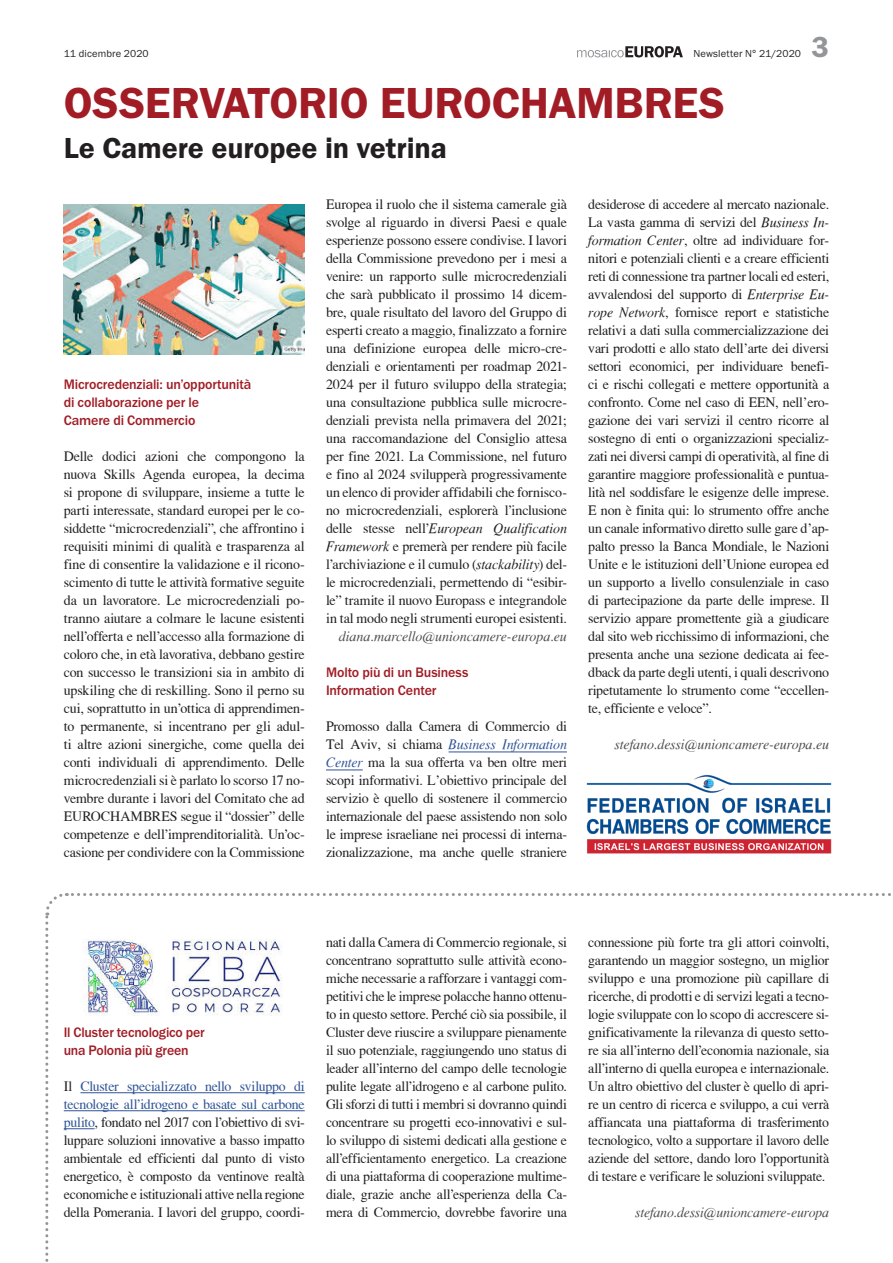
<style>
.page{position:relative;width:893px;height:1263px;background:#fff}
.page>*{position:absolute;margin:0;border:0;box-sizing:border-box;transform-origin:0 0}
.Titel_30{font:600 45px "Franklin Gothic Itc T";letter-spacing:-.005em;color:#a11c25}
.Untertitel_20{font:600 30px "Franklin Gothic Itc T";letter-spacing:-.005em;color:#231f20}
.t1{font:600 30px "Franklin Gothic Itc T";color:#939598}
.Grundschrift{font:14.25px/18px "T Acc LAD";letter-spacing:-.015em;color:#231f20;text-align:justify}
.Zwischentitel{font:500 14.25px/18px "Franklin Gothic Itc T";letter-spacing:-.01em;color:#a11c25}
.Autor{font:14.25px "T Acc LAD Italic";letter-spacing:-.01em;color:#4b4c4d}
.t2{font:10.5px "Franklin Gothic Itc T";letter-spacing:.01em;color:#231f20}
.s1{font-family:"T Acc LAD Italic"}
.s2{font-family:"T Acc LAD Italic";color:#2f5496}
.s3{color:#2f5496}
</style>
<div class="page">
<svg style="left:577px;top:46px;width:106px;height:11px"></svg>
<hr style="left:449px;top:752px;width:118px;height:1px;background:#2f5496">
<hr style="left:326px;top:770px;width:37px;height:1px;background:#2f5496">
<svg style="left:45px;top:893px;width:846px;height:369px"></svg>
<hr style="left:80px;top:1092px;width:225px;height:1px;background:#2f5496">
<hr style="left:64px;top:1110px;width:241px;height:1px;background:#2f5496">
<hr style="left:64px;top:1128px;width:31px;height:1px;background:#2f5496">
<img style="left:64px;top:205px;width:241px;height:149px">
<img style="left:64px;top:940px;width:241px;height:75px">
<img style="left:586px;top:775px;width:246px;height:79px">
<p class="t2" style="left:64px;top:48px;width:86px">11 dicembre 2020</p>
<p class="t2" style="left:693px;top:48px;width:109px">Newsletter N° 21/2020</p>
<h2 class="t1" style="left:812px;top:30px;width:19px">3</h2>
<p class="Titel_30" style="left:64px;top:77px;width:663px">OSSERVATORIO EUROCHAMBRES</p>
<p class="Untertitel_20" style="left:64px;top:131px;width:385px">Le Camere europee in vetrina</p>
<p class="Grundschrift" style="left:326px;top:195px;width:242px">Europea il ruolo che il sistema camerale già svolge al riguardo in diversi Paesi e quale esperienze possono essere condivise. I lavori della Commissione prevedono per i mesi a venire: un rapporto sulle microcredenziali che sarà pubblicato il prossimo 14 dicem&shy;bre, quale risultato del lavoro del Gruppo di esperti creato a maggio, finalizzato a fornire una definizione europea delle micro-cre&shy;denziali e orientamenti per roadmap 2021- 2024 per il futuro sviluppo della strategia; una consultazione pubblica sulle microcre&shy;denziali prevista nella primavera del 2021; una raccomandazione del Consiglio attesa per fine 2021. La Commissione, nel futuro e fino al 2024 svilupperà progressivamente un elenco di provider affidabili che fornisco&shy;no microcredenziali, esplorerà l’inclusione delle stesse nell’<span class="s1">European Qualification Framework</span> e premerà per rendere più facile l’archiviazione e il cumulo (<span class="s1">stackability</span>) del&shy;le microcredenziali, permettendo di “esibir&shy;le” tramite il nuovo Europass e integrandole in tal modo negli strumenti europei esistenti.</p>
<p class="Autor" style="left:339px;top:628px;width:230px">diana.marcello@unioncamere-europa.eu</p>
<p class="Zwischentitel" style="left:326px;top:663px;width:144px">Molto più di un Business<br>Information Center</p>
<p class="Grundschrift" style="left:326px;top:717px;width:242px">Promosso dalla Camera di Commercio di Tel Aviv, si chiama <span class="s2">Business Information Center</span> ma la sua offerta va ben oltre meri scopi informativi. L’obiettivo principale del servizio è quello di sostenere il commercio internazionale del paese assistendo non solo le imprese israeliane nei processi di interna&shy;zionalizzazione, ma anche quelle straniere</p>
<p class="Grundschrift" style="left:588px;top:195px;width:242px">desiderose di accedere al mercato nazionale.<br>La vasta gamma di servizi del <span class="s1">Business In&shy;formation Center</span>, oltre ad individuare for&shy;nitori e potenziali clienti e a creare efficienti reti di connessione tra partner locali ed esteri, avvalendosi del supporto di <span class="s1">Enterprise Eu&shy;rope Network</span>, fornisce report e statistiche relativi a dati sulla commercializzazione dei vari prodotti e allo stato dell’arte dei diversi settori economici, per individuare benefi&shy;ci e rischi collegati e mettere opportunità a confronto. Come nel caso di EEN, nell’ero&shy;gazione dei vari servizi il centro ricorre al sostegno di enti o organizzazioni specializ&shy;zati nei diversi campi di operatività, al fine di garantire maggiore professionalità e puntua&shy;lità nel soddisfare le esigenze delle imprese.<br>E non è finita qui: lo strumento offre anche un canale informativo diretto sulle gare d’ap&shy;palto presso la Banca Mondiale, le Nazioni Unite e le istituzioni dell’Unione europea ed un supporto a livello consulenziale in caso di partecipazione da parte delle imprese. Il servizio appare promettente già a giudicare dal sito web ricchissimo di informazioni, che presenta anche una sezione dedicata ai fee&shy;dback da parte degli utenti, i quali descrivono ripetutamente lo strumento come “eccellen&shy;te, efficiente e veloce”.</p>
<p class="Autor" style="left:614px;top:736px;width:216px">stefano.dessi@unioncamere-europa.eu</p>
<p class="Zwischentitel" style="left:64px;top:375px;width:189px">Microcredenziali: un’opportunità di collaborazione per le<br>Camere di Commercio</p>
<p class="Grundschrift" style="left:64px;top:447px;width:242px">Delle dodici azioni che compongono la nuova Skills Agenda europea, la decima si propone di sviluppare, insieme a tutte le parti interessate, standard europei per le co&shy;siddette “microcredenziali”, che affrontino i requisiti minimi di qualità e trasparenza al fine di consentire la validazione e il ricono&shy;scimento di tutte le attività formative seguite da un lavoratore. Le microcredenziali po&shy;tranno aiutare a colmare le lacune esistenti nell’offerta e nell’accesso alla formazione di coloro che, in età lavorativa, debbano gestire con successo le transizioni sia in ambito di upskiling che di reskilling. Sono il perno su cui, soprattutto in un’ottica di apprendimen&shy;to permanente, si incentrano per gli adul&shy;ti altre azioni sinergiche, come quella dei conti individuali di apprendimento. Delle microcredenziali si è parlato lo scorso 17 no&shy;vembre durante i lavori del Comitato che ad EUROCHAMBRES segue il “dossier” delle competenze e dell’imprenditorialità. Un’oc&shy;casione per condividere con la Commissione</p>
<p class="Zwischentitel" style="left:64px;top:1023px;width:142px">Il Cluster tecnologico per una Polonia più green</p>
<p class="Grundschrift" style="left:64px;top:1077px;width:242px">Il <span class="s3">Cluster specializzato nello sviluppo di tecnologie all’idrogeno e basate sul carbone pulito</span>, fondato nel 2017 con l’obiettivo di svi&shy;luppare soluzioni innovative a basso impatto ambientale ed efficienti dal punto di visto energetico, è composto da ventinove realtà economiche e istituzionali attive nella regione della Pomerania. I lavori del gruppo, coordi-</p>
<p class="Grundschrift" style="left:326px;top:933px;width:242px">nati dalla Camera di Commercio regionale, si concentrano soprattutto sulle attività econo&shy;miche necessarie a rafforzare i vantaggi com&shy;petitivi che le imprese polacche hanno ottenu&shy;to in questo settore. Perché ciò sia possibile, il Cluster deve riuscire a sviluppare pienamente il suo potenziale, raggiungendo uno status di leader all’interno del campo delle tecnologie pulite legate all’idrogeno e al carbone pulito.<br>Gli sforzi di tutti i membri si dovranno quindi concentrare su progetti eco-innovativi e sul&shy;lo sviluppo di sistemi dedicati alla gestione e all’efficientamento energetico. La creazione di una piattaforma di cooperazione multime&shy;diale, grazie anche all’esperienza della Ca&shy;mera di Commercio, dovrebbe favorire una</p>
<p class="Grundschrift" style="left:588px;top:933px;width:242px">connessione più forte tra gli attori coinvolti, garantendo un maggior sostegno, un miglior sviluppo e una promozione più capillare di ricerche, di prodotti e di servizi legati a tecno&shy;logie sviluppate con lo scopo di accrescere si&shy;gnificativamente la rilevanza di questo setto&shy;re sia all’interno dell’economia nazionale, sia all’interno di quella europea e internazionale.<br>Un altro obiettivo del cluster è quello di apri&shy;re un centro di ricerca e sviluppo, a cui verrà affiancata una piattaforma di trasferimento tecnologico, volto a supportare il lavoro delle aziende del settore, dando loro l’opportunità di testare e verificare le soluzioni sviluppate.</p>
<p class="Autor" style="left:635px;top:1204px;width:195px">stefano.dessi@unioncamere-europa</p>
</div>
